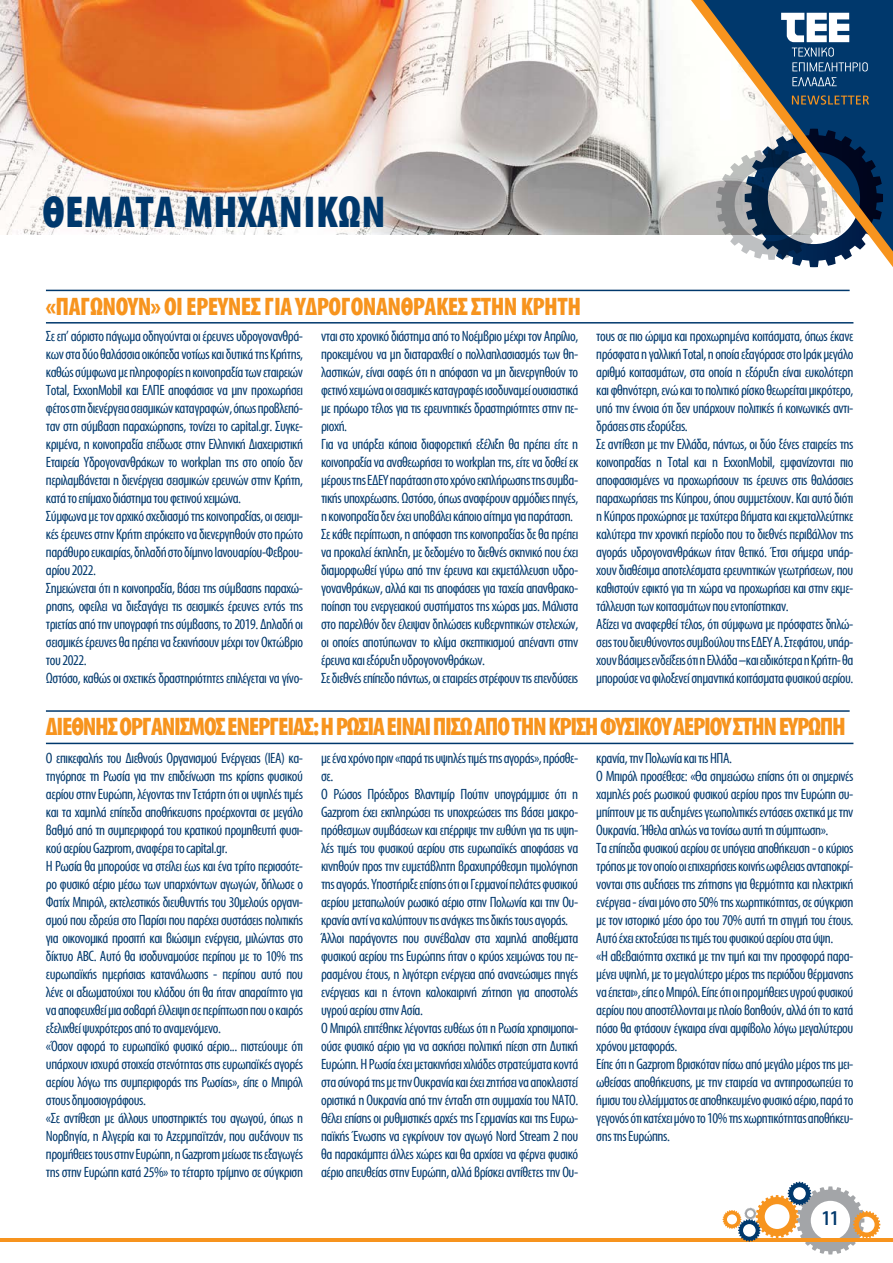
<style>
.page{position:relative;width:893px;height:1263px;background:#fff}
.page>*{position:absolute;margin:0;border:0;box-sizing:border-box;transform-origin:0 0}
.t1{font:700 45px "Myriad Condensed Greek";letter-spacing:.01em;color:#00386c}
.t2{font:700 25.5px "Myriad Condensed Greek";letter-spacing:-.05em;color:#f7941e}
.t3{font:700 25.5px "Myriad Condensed Greek";letter-spacing:-.02em;color:#f7941e}
.t4{font:500 21px "Myriad Condensed Greek";color:#00386c}
.t5{font:15px/18px "Myriad Condensed Greek";letter-spacing:-.03em;color:#00386c}
</style>
<div class="page">
<hr style="left:0;top:1238px;width:893px;height:3px;background:#f7941e">
<svg style="left:723px;top:1182px;width:157px;height:72px"></svg>
<img style="left:0;top:0;width:691px;height:234px">
<svg style="left:691px;top:0;width:202px;height:267px"></svg>
<svg style="left:792px;top:95px;width:77px;height:10px"></svg>
<svg style="left:781px;top:13px;width:87px;height:58px"></svg>
<svg style="left:792px;top:77px;width:45px;height:9px"></svg>
<hr style="left:46px;top:743px;width:807px;height:1px;background:#00386c">
<hr style="left:46px;top:710px;width:804px;height:2px;background:#00386c">
<hr style="left:46px;top:322px;width:807px;height:2px;background:#00386c">
<hr style="left:46px;top:290px;width:804px;height:1px;background:#00386c">
<h1 class="t1" style="left:43px;top:189px;width:345px">ΘΕΜΑΤΑ ΜΗΧΑΝΙΚΩΝ</h1>
<h2 class="t3" style="left:46px;top:293px;width:537px">«ΠΑΓΩΝΟΥΝ» ΟΙ ΕΡΕΥΝΕΣ ΓΙΑ ΥΔΡΟΓΟΝΑΝΘΡΑΚΕΣ ΣΤΗΝ ΚΡΗΤΗ</h2>
<p class="t5" style="left:46px;top:327px;width:259px">Σε επ’ αόριστο πάγωμα οδηγούνται οι έρευνες υδρογονανθρά&shy;κων στα δύο θαλάσσια οικόπεδα νοτίως και δυτικά της Κρήτης, καθώς σύμφωνα με πληροφορίες η κοινοπραξία των εταιρειών Total, ExxonMobil και ΕΛΠΕ αποφάσισε να μην προχωρήσει φέτος στη διενέργεια σεισμικών καταγραφών, όπως προβλεπό&shy;ταν στη σύμβαση παραχώρησης, τονίζει το capital.gr. Συγκε&shy;κριμένα, η κοινοπραξία επέδωσε στην Ελληνική Διαχειριστική Εταιρεία Υδρογονανθράκων το workplan της στο οποίο δεν περιλαμβάνεται η διενέργεια σεισμικών ερευνών στην Κρήτη, κατά το επίμαχο διάστημα του φετινού χειμώνα.<br>Σύμφωνα με τον αρχικό σχεδιασμό της κοινοπραξίας, οι σεισμι&shy;κές έρευνες στην Κρήτη επρόκειτο να διενεργηθούν στο πρώτο παράθυρο ευκαιρίας, δηλαδή στο δίμηνο Ιανουαρίου-Φεβρου&shy;αρίου 2022.<br>Σημειώνεται ότι η κοινοπραξία, βάσει της σύμβασης παραχώ&shy;ρησης, οφείλει να διεξαγάγει τις σεισμικές έρευνες εντός της τριετίας από την υπογραφή της σύμβασης, το 2019. Δηλαδή οι σεισμικές έρευνες θα πρέπει να ξεκινήσουν μέχρι τον Οκτώβριο του 2022.<br>Ωστόσο, καθώς οι σχετικές δραστηριότητες επιλέγεται να γίνο-</p>
<p class="t5" style="left:321px;top:327px;width:259px">νται στο χρονικό διάστημα από το Νοέμβριο μέχρι τον Απρίλιο, προκειμένου να μη διαταραχθεί ο πολλαπλασιασμός των θη&shy;λαστικών, είναι σαφές ότι η απόφαση να μη διενεργηθούν το φετινό χειμώνα οι σεισμικές καταγραφές ισοδυναμεί ουσιαστικά με πρόωρο τέλος για τις ερευνητικές δραστηριότητες στην πε&shy;ριοχή.<br>Για να υπάρξει κάποια διαφορετική εξέλιξη θα πρέπει είτε η κοινοπραξία να αναθεωρήσει το workplan της, είτε να δοθεί εκ μέρους της ΕΔΕΥ παράταση στο χρόνο εκπλήρωσης της συμβα&shy;τικής υποχρέωσης. Ωστόσο, όπως αναφέρουν αρμόδιες πηγές, η κοινοπραξία δεν έχει υποβάλει κάποιο αίτημα για παράταση.<br>Σε κάθε περίπτωση, η απόφαση της κοινοπραξίας δε θα πρέπει να προκαλεί έκπληξη, με δεδομένο το διεθνές σκηνικό που έχει διαμορφωθεί γύρω από την έρευνα και εκμετάλλευση υδρο&shy;γονανθράκων, αλλά και τις αποφάσεις για ταχεία απανθρακο&shy;ποίηση του ενεργειακού συστήματος της χώρας μας. Μάλιστα στο παρελθόν δεν έλειψαν δηλώσεις κυβερνητικών στελεχών, οι οποίες αποτύπωναν το κλίμα σκεπτικισμού απέναντι στην έρευνα και εξόρυξη υδρογονονθράκων.<br>Σε διεθνές επίπεδο πάντως, οι εταιρείες στρέφουν τις επενδύσεις</p>
<p class="t5" style="left:596px;top:327px;width:259px">τους σε πιο ώριμα και προχωρημένα κοιτάσματα, όπως έκανε πρόσφατα η γαλλική Total, η οποία εξαγόρασε στο Ιράκ μεγάλο αριθμό κοιτασμάτων, στα οποία η εξόρυξη είναι ευκολότερη και φθηνότερη, ενώ και το πολιτικό ρίσκο θεωρείται μικρότερο, υπό την έννοια ότι δεν υπάρχουν πολιτικές ή κοινωνικές αντι&shy;δράσεις στις εξορύξεις.<br>Σε αντίθεση με την Ελλάδα, πάντως, οι δύο ξένες εταιρείες της κοινοπραξίας η Total και η ExxonMobil, εμφανίζονται πιο αποφασισμένες να προχωρήσουν τις έρευνες στις θαλάσσιες παραχωρήσεις της Κύπρου, όπου συμμετέχουν. Και αυτό διότι η Κύπρος προχώρησε με ταχύτερα βήματα και εκμεταλλεύτηκε καλύτερα την χρονική περίοδο που το διεθνές περιβάλλον της αγοράς υδρογονανθράκων ήταν θετικό. Έτσι σήμερα υπάρ&shy;χουν διαθέσιμα αποτελέσματα ερευνητικών γεωτρήσεων, που καθιστούν εφικτό για τη χώρα να προχωρήσει και στην εκμε&shy;τάλλευση των κοιτασμάτων που εντοπίστηκαν.<br>Αξίζει να αναφερθεί τέλος, ότι σύμφωνα με πρόσφατες δηλώ&shy;σεις του διευθύνοντος συμβούλου της ΕΔΕΥ Α. Στεφάτου, υπάρ&shy;χουν βάσιμες ενδείξεις ότι η Ελλάδα –και ειδικότερα η Κρήτη- θα μπορούσε να φιλοξενεί σημαντικά κοιτάσματα φυσικού αερίου.</p>
<h2 class="t2" style="left:46px;top:714px;width:801px">ΔΙΕΘΝΗΣ ΟΡΓΑΝΙΣΜΟΣ ΕΝΕΡΓΕΙΑΣ: Η ΡΩΣΙΑ ΕΙΝΑΙ ΠΙΣΩ ΑΠΟ ΤΗΝ ΚΡΙΣΗ ΦΥΣΙΚΟΥ ΑΕΡΙΟΥ ΣΤΗΝ ΕΥΡΩΠΗ</h2>
<p class="t5" style="left:46px;top:749px;width:259px">Ο επικεφαλής του Διεθνούς Οργανισμού Ενέργειας (IEA) κα&shy;τηγόρησε τη Ρωσία για την επιδείνωση της κρίσης φυσικού αερίου στην Ευρώπη, λέγοντας την Τετάρτη ότι οι υψηλές τιμές και τα χαμηλά επίπεδα αποθήκευσης προέρχονται σε μεγάλο βαθμό από τη συμπεριφορά του κρατικού προμηθευτή φυσι&shy;κού αερίου Gazprom, αναφέρει το capital.gr.<br>Η Ρωσία θα μπορούσε να στείλει έως και ένα τρίτο περισσότε&shy;ρο φυσικό αέριο μέσω των υπαρχόντων αγωγών, δήλωσε ο Φατίχ Μπιρόλ, εκτελεστικός διευθυντής του 30μελούς οργανι&shy;σμού που εδρεύει στο Παρίσι που παρέχει συστάσεις πολιτικής για οικονομικά προσιτή και βιώσιμη ενέργεια, μιλώντας στο δίκτυο ABC. Αυτό θα ισοδυναμούσε περίπου με το 10% της ευρωπαϊκής ημερήσιας κατανάλωσης - περίπου αυτό που λένε οι αξιωματούχοι του κλάδου ότι θα ήταν απαραίτητο για να αποφευχθεί μια σοβαρή έλλειψη σε περίπτωση που ο καιρός εξελιχθεί ψυχρότερος από το αναμενόμενο.<br>«Όσον αφορά το ευρωπαϊκό φυσικό αέριο... πιστεύουμε ότι υπάρχουν ισχυρά στοιχεία στενότητας στις ευρωπαϊκές αγορές αερίου λόγω της συμπεριφοράς της Ρωσίας», είπε ο Μπιρόλ στους δημοσιογράφους.<br>«Σε αντίθεση με άλλους υποστηρικτές του αγωγού, όπως η Νορβηγία, η Αλγερία και το Αζερμπαϊτζάν, που αυξάνουν τις προμήθειες τους στην Ευρώπη, η Gazprom μείωσε τις εξαγωγές της στην Ευρώπη κατά 25%» το τέταρτο τρίμηνο σε σύγκριση</p>
<p class="t5" style="left:321px;top:749px;width:259px">με ένα χρόνο πριν «παρά τις υψηλές τιμές της αγοράς», πρόσθε&shy;σε.<br>Ο Ρώσος Πρόεδρος Βλαντιμίρ Πούτιν υπογράμμισε ότι η Gazprom έχει εκπληρώσει τις υποχρεώσεις της βάσει μακρο&shy;πρόθεσμων συμβάσεων και επέρριψε την ευθύνη για τις υψη&shy;λές τιμές του φυσικού αερίου στις ευρωπαϊκές αποφάσεις να κινηθούν προς την ευμετάβλητη βραχυπρόθεσμη τιμολόγηση της αγοράς. Υποστήριξε επίσης ότι οι Γερμανοί πελάτες φυσικού αερίου μεταπωλούν ρωσικό αέριο στην Πολωνία και την Ου&shy;κρανία αντί να καλύπτουν τις ανάγκες της δικής τους αγοράς.<br>Άλλοι παράγοντες που συνέβαλαν στα χαμηλά αποθέματα φυσικού αερίου της Ευρώπης ήταν ο κρύος χειμώνας του πε&shy;ρασμένου έτους, η λιγότερη ενέργεια από ανανεώσιμες πηγές ενέργειας και η έντονη καλοκαιρινή ζήτηση για αποστολές υγρού αερίου στην Ασία.<br>Ο Μπιρόλ επιτέθηκε λέγοντας ευθέως ότι η Ρωσία χρησιμοποι&shy;ούσε φυσικό αέριο για να ασκήσει πολιτική πίεση στη Δυτική Ευρώπη. Η Ρωσία έχει μετακινήσει χιλιάδες στρατεύματα κοντά στα σύνορά της με την Ουκρανία και έχει ζητήσει να αποκλειστεί οριστικά η Ουκρανία από την ένταξη στη συμμαχία του ΝΑΤΟ.<br>Θέλει επίσης οι ρυθμιστικές αρχές της Γερμανίας και της Ευρω&shy;παϊκής Ένωσης να εγκρίνουν τον αγωγό Nord Stream 2 που θα παρακάμπτει άλλες χώρες και θα αρχίσει να φέρνει φυσικό αέριο απευθείας στην Ευρώπη, αλλά βρίσκει αντίθετες την Ου-</p>
<p class="t5" style="left:596px;top:749px;width:259px">κρανία, την Πολωνία και τις ΗΠΑ.<br>Ο Μπιρόλ προσέθεσε: «Θα σημειώσω επίσης ότι οι σημερινές χαμηλές ροές ρωσικού φυσικού αερίου προς την Ευρώπη συ&shy;μπίπτουν με τις αυξημένες γεωπολιτικές εντάσεις σχετικά με την Ουκρανία. Ήθελα απλώς να τονίσω αυτή τη σύμπτωση».<br>Τα επίπεδα φυσικού αερίου σε υπόγεια αποθήκευση - ο κύριος τρόπος με τον οποίο οι επιχειρήσεις κοινής ωφέλειας ανταποκρί&shy;νονται στις αυξήσεις της ζήτησης για θερμότητα και ηλεκτρική ενέργεια - είναι μόνο στο 50% της χωρητικότητας, σε σύγκριση με τον ιστορικό μέσο όρο του 70% αυτή τη στιγμή του έτους.<br>Αυτό έχει εκτοξεύσει τις τιμές του φυσικού αερίου στα ύψη.<br>«Η αβεβαιότητα σχετικά με την τιμή και την προσφορά παρα&shy;μένει υψηλή, με το μεγαλύτερο μέρος της περιόδου θέρμανσης να έπεται», είπε ο Μπιρόλ. Είπε ότι οι προμήθειες υγρού φυσικού αερίου που αποστέλλονται με πλοίο βοηθούν, αλλά ότι το κατά πόσο θα φτάσουν έγκαιρα είναι αμφίβολο λόγω μεγαλύτερου χρόνου μεταφοράς.<br>Είπε ότι η Gazprom βρισκόταν πίσω από μεγάλο μέρος της μει&shy;ωθείσας αποθήκευσης, με την εταιρεία να αντιπροσωπεύει το ήμισυ του ελλείμματος σε αποθηκευμένο φυσικό αέριο, παρά το γεγονός ότι κατέχει μόνο το 10% της χωρητικότητας αποθήκευ&shy;σης της Ευρώπης.</p>
<h3 class="t4" style="left:822px;top:1208px;width:19px">11</h3>
</div>
